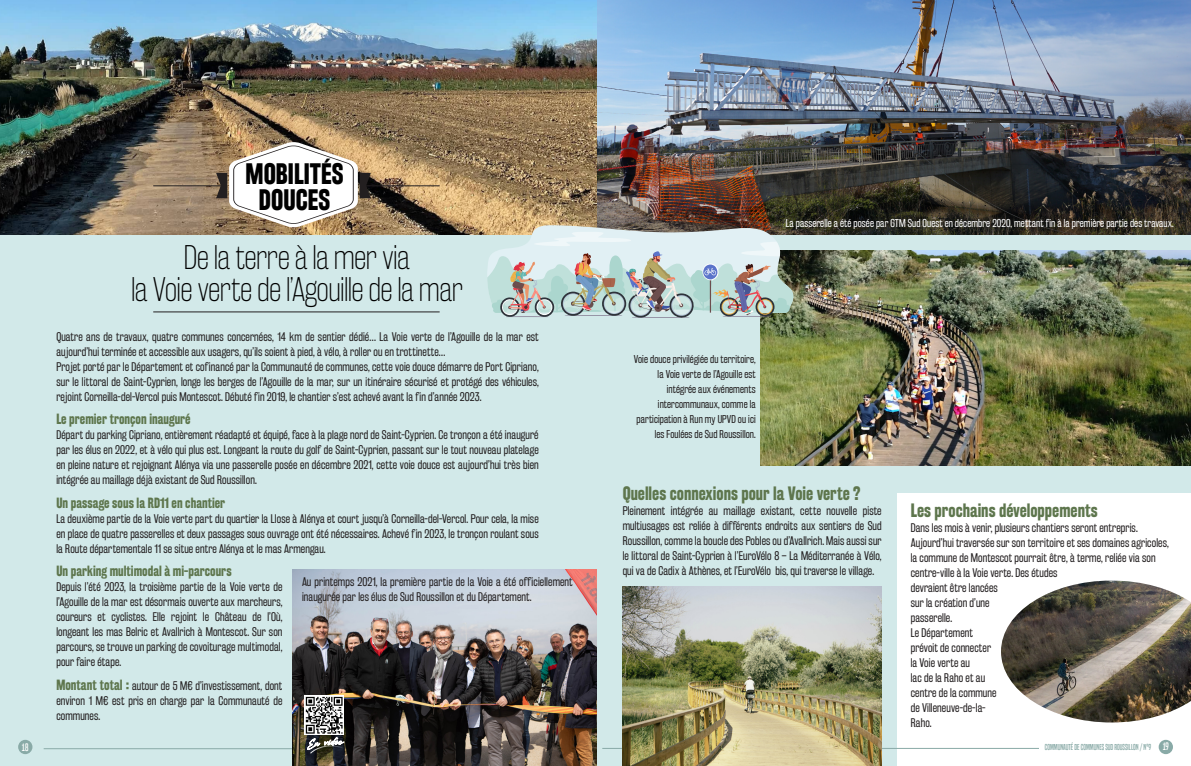
<style>
.page{position:relative;width:1191px;height:766px;background:#fff}
.page>*{position:absolute;margin:0;border:0;box-sizing:border-box;transform-origin:0 0}
.t1{font:30px "Rakesly El";color:#000}
.t2{font:700 26px "Rakesly Rg";color:#000}
.t3{font:700 17px "Rakesly Rg";color:#5e764d}
.t4{font:700 13px "Rakesly Rg";color:#5e764d}
.t5{font:11px/15px "Rakesly Bk";letter-spacing:.01em;color:#231f20;text-align:justify}
.t6{font:10px/15px "Rakesly Bk";letter-spacing:.01em;color:#231f20;text-align:right}
.t7{font:10px "Rakesly Bk";letter-spacing:.01em;color:#fff}
.t8{font:10px "Built Titling Rg";color:#fff}
.t9{font:10px "Roustel";color:#fff}
.t10{font:8px "Built Titling Rg";color:#89aaa7}
.s1{font-family:"Rakesly Rg";font-weight:700;font-size:13px;color:#5e764d}
.s2{font-size:10px;color:#fff}
</style>
<div class="page">
<div style="left:596px;top:0;width:595px;height:765px;background:#d2e9e9"></div>
<div style="left:0;top:0;width:595px;height:765px;background:#d2e9e9"></div>
<img style="left:596px;top:0;width:595px;height:234px">
<img style="left:760px;top:250px;width:431px;height:215px">
<div style="left:898px;top:493px;width:293px;height:272px;background:#fff"></div>
<hr style="left:602px;top:748px;width:437px;height:1px;background:#89aaa7">
<div style="left:18px;top:739px;width:14px;height:15px;background:#89aaa7;border-radius:50%"></div>
<hr style="left:44px;top:748px;width:544px;height:1px;background:#89aaa7">
<div style="left:1158px;top:739px;width:15px;height:15px;background:#89aaa7;border-radius:50%"></div>
<hr style="left:153px;top:311px;width:286px;height:1px;background:#231f20">
<img style="left:0;top:0;width:596px;height:234px">
<hr style="left:363px;top:185px;width:76px;height:1px;background:#231f20">
<hr style="left:153px;top:185px;width:72px;height:1px;background:#231f20">
<svg style="left:216px;top:142px;width:155px;height:85px;background:#d5cbbe"></svg>
<img style="left:292px;top:569px;width:304px;height:196px">
<img style="left:622px;top:586px;width:259px;height:179px">
<img style="left:1001px;top:580px;width:190px;height:142px">
<img style="left:304px;top:695px;width:39px;height:39px">
<img style="left:487px;top:225px;width:306px;height:93px">
<svg style="left:306px;top:737px;width:38px;height:17px"></svg>
<p class="t2" style="left:246px;top:158px;width:99px">MOBILITÉS</p>
<p class="t2" style="left:259px;top:184px;width:73px">DOUCES</p>
<p class="t1" style="left:184px;top:239px;width:227px">De la terre à la mer via</p>
<p class="t1" style="left:131px;top:271px;width:333px">la Voie verte de l’Agouille de la mar</p>
<p class="t5" style="left:56px;top:329px;width:484px">Quatre ans de travaux, quatre communes concernées, 14 km de sentier dédié… La Voie verte de l’Agouille de la mar est aujourd’hui terminée et accessible aux usagers, qu’ils soient à pied, à vélo, à roller ou en trottinette…</p>
<p class="t5" style="left:56px;top:359px;width:484px">Projet porté par le Département et cofinancé par la Communauté de communes, cette voie douce démarre de Port Cipriano, sur le littoral de Saint-Cyprien, longe les berges de l’Agouille de la mar, sur un itinéraire sécurisé et protégé des véhicules, rejoint Corneilla-del-Vercol puis Montescot. Débuté fin 2019, le chantier s’est achevé avant la fin d’année 2023.</p>
<p class="t4" style="left:56px;top:411px;width:136px">Le premier tronçon inauguré</p>
<p class="t5" style="left:56px;top:427px;width:484px">Départ du parking Cipriano, entièrement réadapté et équipé, face à la plage nord de Saint-Cyprien. Ce tronçon a été inauguré par les élus en 2022, et à vélo qui plus est. Longeant la route du golf de Saint-Cyprien, passant sur le tout nouveau platelage en pleine nature et rejoignant Alénya via une passerelle posée en décembre 2021, cette voie douce est aujourd’hui très bien intégrée au maillage déjà existant de Sud Roussillon.</p>
<p class="t4" style="left:56px;top:495px;width:170px">Un passage sous la RD11 en chantier</p>
<p class="t5" style="left:56px;top:511px;width:484px">La deuxième partie de la Voie verte part du quartier la Llose à Alénya et court jusqu’à Corneilla-del-Vercol. Pour cela, la mise en place de quatre passerelles et deux passages sous ouvrage ont été nécessaires. Achevé fin 2023, le tronçon roulant sous la Route départementale 11 se situe entre Alénya et le mas Armengau.</p>
<p class="t4" style="left:56px;top:563px;width:177px">Un parking multimodal à mi-parcours</p>
<p class="t5" style="left:56px;top:579px;width:228px">Depuis l’été 2023, la troisième partie de la Voie verte de l’Agouille de la mar est désormais ouverte aux marcheurs, coureurs et cyclistes. Elle rejoint le Château de l’Où, longeant les mas Belric et Avallrich à Montescot. Sur son parcours, se trouve un parking de covoiturage multimodal, pour faire étape.</p>
<p class="t5" style="left:56px;top:678px;width:228px"><span class="s1">Montant total :</span> autour de 5 M€ d’investissement, dont environ 1 M€ est pris en charge par la Communauté de communes.</p>
<p class="t5" style="left:302px;top:574px;width:272px">Au printemps 2021, la première partie de la Voie a été officiellement inaugurée par les élus de Sud Roussillon et du Département.</p>
<p class="t7" style="left:785px;top:217px;width:389px">La passerelle a été posée par GTM Sud Ouest en décembre 2020, mettant fin à la première partie des travaux.</p>
<p class="t6" style="left:634px;top:351px;width:123px">Voie douce privilégiée du territoire, la Voie verte de l’Agouille est intégrée aux événements intercommunaux, comme la participation à Run my UPVD ou ici les Foulées de Sud Roussillon.</p>
<p class="t3" style="left:622px;top:483px;width:239px">Quelles connexions pour la Voie verte ?</p>
<p class="t5" style="left:622px;top:503px;width:260px">Pleinement intégrée au maillage existant, cette nouvelle piste multiusages est reliée à différents endroits aux sentiers de Sud Roussillon, comme la boucle des Pobles ou d’Avallrich. Mais aussi sur le littoral de Saint-Cyprien à l’EuroVélo 8 – La Méditerranée à Vélo, qui va de Cadix à Athènes, et l’EuroVélo bis, qui traverse le village.</p>
<p class="t3" style="left:910px;top:500px;width:188px">Les prochains développements</p>
<p class="t5" style="left:910px;top:520px;width:228px">Dans les mois à venir, plusieurs chantiers seront entrepris.</p>
<p class="t5" style="left:910px;top:535px;width:260px;text-align:left">Aujourd’hui traversée sur son territoire et ses domaines agricoles, la commune de Montescot pourrait être, à terme, reliée via son centre-ville à la Voie verte. Des études<br>devraient être lancées<br>sur la création d’une<br>passerelle.</p>
<p class="t5" style="left:910px;top:625px;width:87px;text-align:left">Le Département prévoit de connecter la Voie verte au<br>lac de la Raho et au centre de la commune de Villeneuve-de-la-<br>Raho.</p>
<p class="t9" style="left:338px;top:733px;width:6px">o</p>
<p class="t8" style="left:22px;top:740px;width:8px">18</p>
<p class="t10" style="left:1044px;top:742px;width:126px">COMMUNAUTÉ DE COMMUNES SUD ROUSSILLON / N°9 <span class="s2">19</span></p>
</div>
